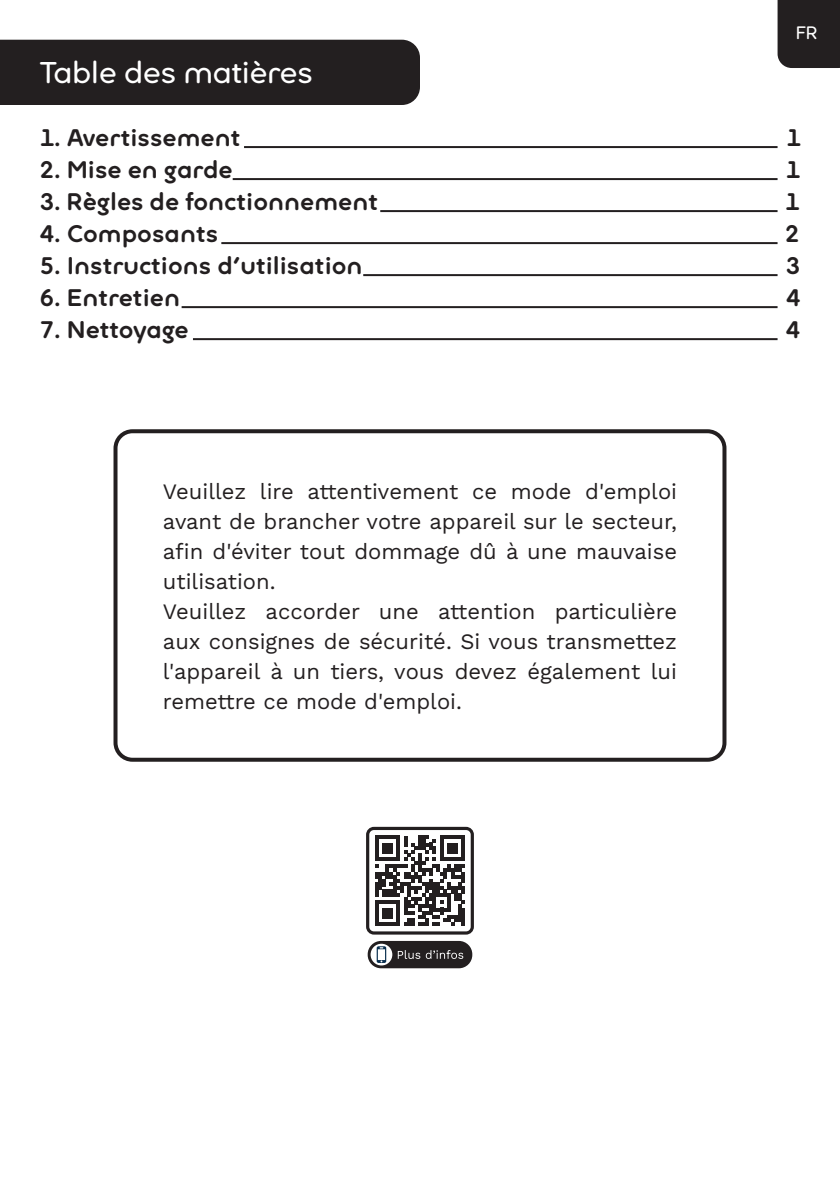
<style>
.page{position:relative;width:840px;height:1191px;background:#fff}
.page>*{position:absolute;margin:0;border:0;box-sizing:border-box;transform-origin:0 0}
.t1{font:30px "Ultima Pro";color:#fff}
.t2{font:700 24px "Ultima Pro";color:#231f20}
.t3{font:22px/30px "Work Sans";color:#231f20}
.t4{font:18px "Ultima Pro";color:#fff}
</style>
<div class="page">
<hr style="left:244px;top:146px;width:533px;height:2px;background:#231f20">
<hr style="left:232px;top:178px;width:545px;height:2px;background:#231f20">
<hr style="left:380px;top:210px;width:397px;height:2px;background:#231f20">
<hr style="left:221px;top:242px;width:556px;height:2px;background:#231f20">
<hr style="left:363px;top:274px;width:414px;height:2px;background:#231f20">
<hr style="left:181px;top:306px;width:596px;height:2px;background:#231f20">
<hr style="left:193px;top:338px;width:584px;height:2px;background:#231f20">
<div style="left:0;top:40px;width:420px;height:65px;background:#231f20"></div>
<div style="left:113px;top:429px;width:613px;height:332px;border:4px solid #231f20;border-radius:17px"></div>
<div style="left:777px;top:0;width:62px;height:68px;background:#231f20"></div>
<div style="left:367px;top:941px;width:105px;height:27px;background:#231f20;border-radius:13px"></div>
<svg style="left:370px;top:943px;width:22px;height:22px"></svg>
<svg style="left:376px;top:946px;width:10px;height:17px"></svg>
<svg style="left:397px;top:950px;width:66px;height:9px"></svg>
<svg style="left:366px;top:827px;width:107px;height:107px"></svg>
<h1 class="t1" style="left:40px;top:54px;width:274px">Table des matières</h1>
<p class="t4" style="left:795px;top:22px;width:23px">FR</p>
<p class="t2" style="left:40px;top:123px;width:202px">1. Avertissement</p>
<p class="t2" style="left:786px;top:123px;width:16px">1</p>
<p class="t2" style="left:40px;top:155px;width:194px">2. Mise en garde</p>
<p class="t2" style="left:785px;top:155px;width:16px">1</p>
<p class="t2" style="left:40px;top:187px;width:340px">3. Règles de fonctionnement</p>
<p class="t2" style="left:784px;top:187px;width:16px">1</p>
<p class="t2" style="left:40px;top:219px;width:180px">4. Composants</p>
<p class="t2" style="left:784px;top:219px;width:16px">2</p>
<p class="t2" style="left:40px;top:251px;width:324px">5. Instructions d'utilisation</p>
<p class="t2" style="left:785px;top:251px;width:16px">3</p>
<p class="t2" style="left:40px;top:283px;width:142px">6. Entretien</p>
<p class="t2" style="left:785px;top:283px;width:16px">4</p>
<p class="t2" style="left:40px;top:315px;width:150px">7. Nettoyage</p>
<p class="t2" style="left:785px;top:315px;width:16px">4</p>
<p class="t3" style="left:163px;top:476px;width:515px">Veuillez lire attentivement ce mode d'emploi avant de brancher votre appareil sur le secteur, afin d'éviter tout dommage dû à une mauvaise utilisation.<br>Veuillez accorder une attention particulière aux consignes de sécurité. Si vous transmettez l'appareil à un tiers, vous devez également lui remettre ce mode d'emploi.</p>
</div>
